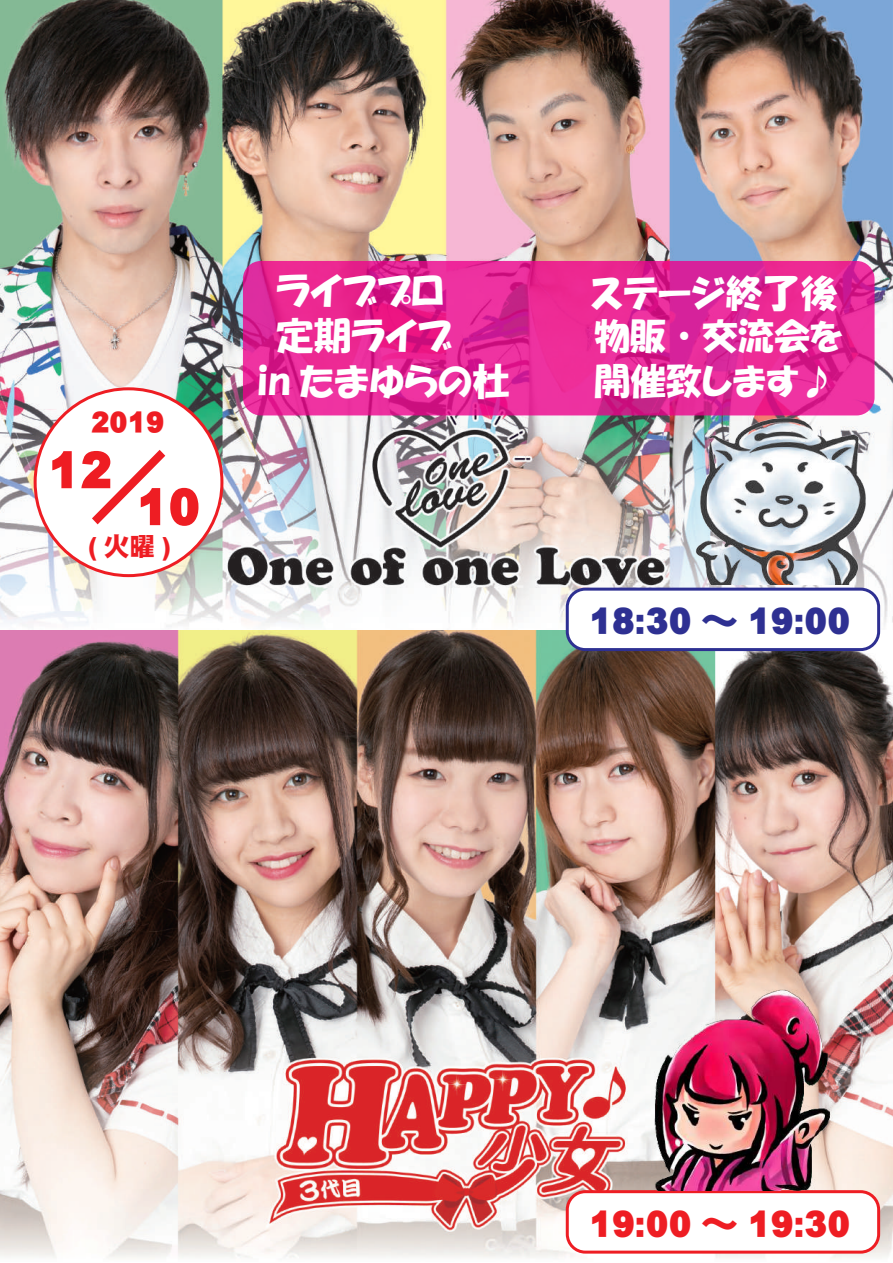
<style>
.page{position:relative;width:893px;height:1263px;background:#fff}
.page>*{position:absolute;margin:0;border:0;box-sizing:border-box;transform-origin:0 0}
.t1{font:52.65px "DHP Gothic EB WIN RKSJ H";color:#ee1d23}
.t2{font:37.5px "HGP Soei Kakupoptai";color:#fff}
.t3{font:37.5px "DHP Gothic EB WIN RKSJ H";color:#2e3092}
.t4{font:37.5px "DHP Gothic EB WIN RKSJ H";color:#ee1d23}
.t5{font:36px/45px "HGP Soei Kakupoptai";color:#fff}
.t6{font:30px "DHP Gothic EB WIN RKSJ H";color:#ee1d23}
.t7{font:25.65px "DHP Gothic EB WIN RKSJ H";color:#ee1d23}
</style>
<div class="page">
<img style="left:0;top:0;width:893px;height:630px">
<img style="left:0;top:630px;width:893px;height:629px">
<svg style="left:243px;top:261px;width:631px;height:154px"></svg>
<div style="left:567px;top:589px;width:312px;height:60px;background:#fff;border-radius:18px"></div>
<div style="left:566px;top:588px;width:314px;height:63px;border:3px solid #2e3092;border-radius:18px"></div>
<div style="left:567px;top:1192px;width:312px;height:60px;background:#fff;border-radius:18px"></div>
<div style="left:566px;top:1190px;width:314px;height:63px;border:3px solid #ee1d23;border-radius:18px"></div>
<div style="left:35px;top:389px;width:187px;height:187px;background:#fff;border-radius:50%"></div>
<img style="left:674px;top:400px;width:200px;height:185px">
<img style="left:617px;top:976px;width:240px;height:214px">
<p class="t6" style="left:91px;top:407px;width:75px">2019</p>
<h1 class="t1" style="left:47px;top:443px;width:66px">12</h1>
<h1 class="t1" style="left:136px;top:480px;width:66px">10</h1>
<p class="t7" style="left:88px;top:534px;width:84px">(火曜)</p>
<p class="t2" style="left:276px;top:272px;width:169px">ライブプロ</p>
<p class="t2" style="left:276px;top:317px;width:177px">定期ライブ</p>
<p class="t2" style="left:258px;top:362px;width:253px">in たまゆらの杜</p>
<p class="t2" style="left:590px;top:274px;width:249px">ステージ終了後</p>
<p class="t5" style="left:594px;top:314px;width:250px">物販・交流会を開催致します♪</p>
<p class="t3" style="left:589px;top:601px;width:263px">18:30 ～ 19:00</p>
<p class="t4" style="left:589px;top:1205px;width:263px">19:00 ～ 19:30</p>
</div>
